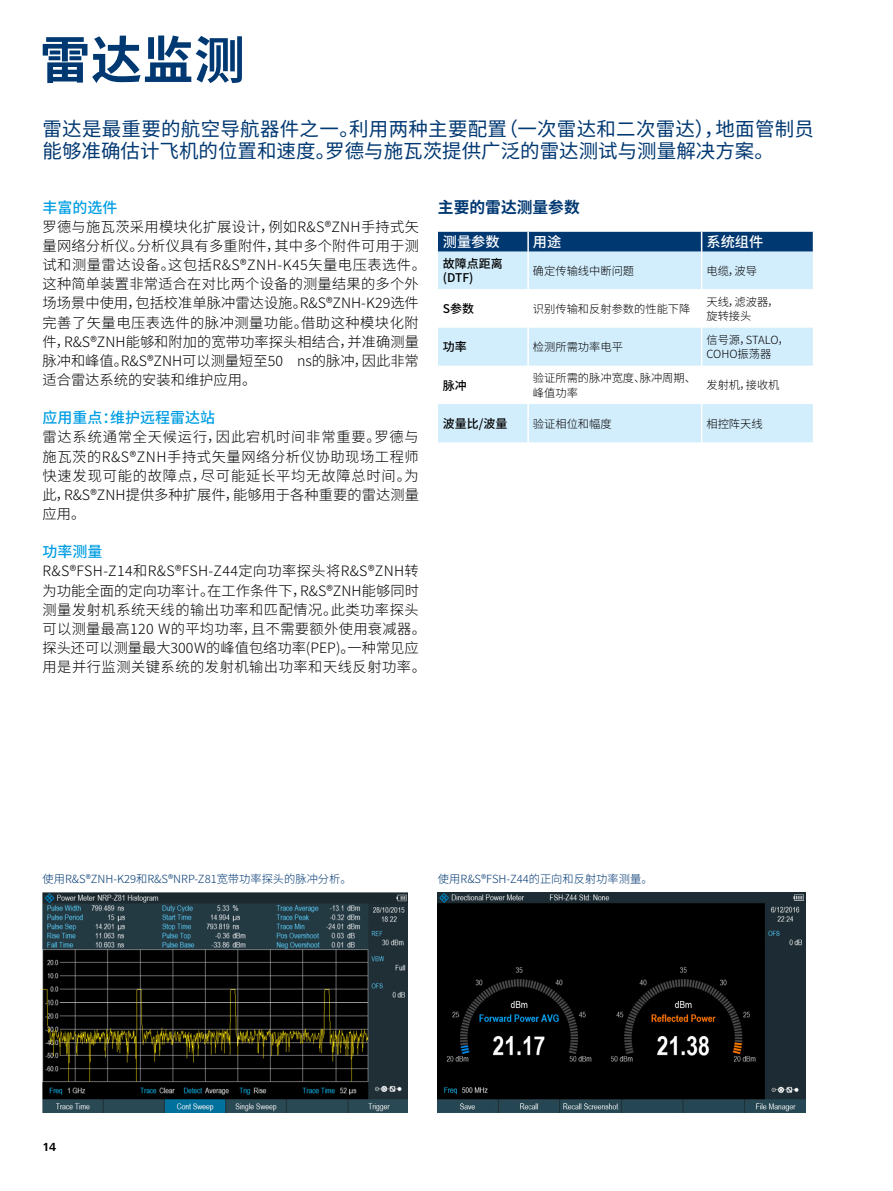
<style>
.page{position:relative;width:893px;height:1191px;background:#fff}
.page>*{position:absolute;margin:0;border:0;box-sizing:border-box;transform-origin:0 0}
.Seiten_Headline_34Pt_blau{font:700 51px "Source Han Sans SC";color:#003872}
.Teaser{font:19.5px/21.5px "Source Han Sans SC";color:#003872}
.Grafik_Tabelle_Überschrift{font:700 15.75px "Source Han Sans SC";color:#003872}
.Absatzfett_cyan{font:500 15px "Source Han Sans SC";color:#009ee3}
.Haupttext_ohne_Abstand{font:300 14.25px/19.2px "Source Han Sans SC";letter-spacing:.015em;color:#000}
.Tabellenueberschrift{font:500 14.25px "Source Han Sans SC";color:#fff}
.Tabellefett_8_Pt{font:500 12px/14.7px "Source Han Sans SC";color:#000}
.Tabelletext{font:300 11.25px/14.7px "Source Han Sans SC";color:#000}
.Bildunterschrift{font:300 11.25px "Source Han Sans SC";color:#003872}
.t1{font:700 11.25px "Linotype Univers 630";color:#000}
</style>
<div class="page">
<img style="left:438px;top:892px;width:368px;height:220px">
<img style="left:43px;top:892px;width:364px;height:220px">
<div style="left:438px;top:252px;width:375px;height:190px;background:#d2edfc"></div>
<svg style="left:438px;top:289px;width:375px;height:115px"></svg>
<hr style="left:527px;top:252px;width:2px;height:37px;background:#fff">
<hr style="left:701px;top:252px;width:1px;height:37px;background:#fff">
<hr style="left:527px;top:289px;width:2px;height:38px;background:#fff">
<hr style="left:701px;top:289px;width:1px;height:38px;background:#fff">
<hr style="left:527px;top:327px;width:2px;height:39px;background:#fff">
<hr style="left:701px;top:327px;width:1px;height:39px;background:#fff">
<hr style="left:527px;top:366px;width:2px;height:38px;background:#fff">
<hr style="left:701px;top:366px;width:1px;height:38px;background:#fff">
<hr style="left:527px;top:404px;width:2px;height:38px;background:#fff">
<hr style="left:701px;top:404px;width:1px;height:38px;background:#fff">
<div style="left:438px;top:232px;width:376px;height:20px;background:#003872"></div>
<p class="Seiten_Headline_34Pt_blau" style="left:40px;top:31px;width:207px">雷达监测</p>
<p class="Teaser" style="left:43px;top:119px;width:773px">雷达是最重要的航空导航器件之一。利用两种主要配置（一次雷达和二次雷达），地面管制员能够准确估计飞机的位置和速度。罗德与施瓦茨提供广泛的雷达测试与测量解决方案。</p>
<p class="Absatzfett_cyan" style="left:43px;top:199px;width:76px">丰富的选件</p>
<p class="Haupttext_ohne_Abstand" style="left:43px;top:217px;width:385px">罗德与施瓦茨采用模块化扩展设计，例如R&amp;S®ZNH手持式矢量网络分析仪。分析仪具有多重附件，其中多个附件可用于测试和测量雷达设备。这包括R&amp;S®ZNH-K45矢量电压表选件。这种简单装置非常适合在对比两个设备的测量结果的多个外场场景中使用，包括校准单脉冲雷达设施。R&amp;S®ZNH-K29选件完善了矢量电压表选件的脉冲测量功能。借助这种模块化附件，R&amp;S®ZNH能够和附加的宽带功率探头相结合，并准确测量脉冲和峰值。R&amp;S®ZNH可以测量短至50 ns的脉冲，因此非常适合雷达系统的安装和维护应用。</p>
<p class="Absatzfett_cyan" style="left:43px;top:409px;width:174px">应用重点：维护远程雷达站</p>
<p class="Haupttext_ohne_Abstand" style="left:43px;top:428px;width:378px;text-align:justify">雷达系统通常全天候运行，因此宕机时间非常重要。罗德与施瓦茨的R&amp;S®ZNH手持式矢量网络分析仪协助现场工程师快速发现可能的故障点，尽可能延长平均无故障总时间。为此，R&amp;S®ZNH提供多种扩展件，能够用于各种重要的雷达测量应用。</p>
<p class="Absatzfett_cyan" style="left:43px;top:543px;width:61px">功率测量</p>
<p class="Haupttext_ohne_Abstand" style="left:43px;top:562px;width:385px">R&amp;S®FSH-Z14和R&amp;S®FSH-Z44定向功率探头将R&amp;S®ZNH转为功能全面的定向功率计。在工作条件下，R&amp;S®ZNH能够同时测量发射机系统天线的输出功率和匹配情况。此类功率探头可以测量最高120 W的平均功率，且不需要额外使用衰减器。探头还可以测量最大300W的峰值包络功率(PEP)。一种常见应用是并行监测关键系统的发射机输出功率和天线反射功率。</p>
<p class="Grafik_Tabelle_Überschrift" style="left:438px;top:198px;width:143px">主要的雷达测量参数</p>
<p class="Tabellenueberschrift" style="left:443px;top:234px;width:58px">测量参数</p>
<p class="Tabellenueberschrift" style="left:533px;top:234px;width:30px">用途</p>
<p class="Tabellenueberschrift" style="left:706px;top:234px;width:58px">系统组件</p>
<p class="Tabellefett_8_Pt" style="left:443px;top:256px;width:61px">故障点距离(DTF)</p>
<p class="Tabelletext" style="left:533px;top:263px;width:103px">确定传输线中断问题</p>
<p class="Tabelletext" style="left:706px;top:263px;width:52px">电缆，波导</p>
<p class="Tabellefett_8_Pt" style="left:443px;top:302px;width:33px">S参数</p>
<p class="Tabelletext" style="left:533px;top:301px;width:159px">识别传输和反射参数的性能下降</p>
<p class="Tabelletext" style="left:706px;top:294px;width:74px">天线，滤波器，旋转接头</p>
<p class="Tabellefett_8_Pt" style="left:443px;top:340px;width:25px">功率</p>
<p class="Tabelletext" style="left:533px;top:340px;width:91px">检测所需功率电平</p>
<p class="Tabelletext" style="left:706px;top:332px;width:84px">信号源，STALO，<br>COHO振荡器</p>
<p class="Tabellefett_8_Pt" style="left:443px;top:378px;width:25px">脉冲</p>
<p class="Tabelletext" style="left:533px;top:371px;width:165px">验证所需的脉冲宽度、脉冲周期、峰值功率</p>
<p class="Tabelletext" style="left:706px;top:378px;width:75px">发射机，接收机</p>
<p class="Tabellefett_8_Pt" style="left:443px;top:416px;width:66px">波量比/波量</p>
<p class="Tabelletext" style="left:533px;top:416px;width:80px">验证相位和幅度</p>
<p class="Tabelletext" style="left:706px;top:416px;width:58px">相控阵天线</p>
<p class="Bildunterschrift" style="left:43px;top:872px;width:311px">使用R&amp;S®ZNH-K29和R&amp;S®NRP-Z81宽带功率探头的脉冲分析。</p>
<p class="Bildunterschrift" style="left:438px;top:872px;width:216px">使用R&amp;S®FSH-Z44的正向和反射功率测量。</p>
<p class="t1" style="left:43px;top:1139px;width:15px">14</p>
</div>
